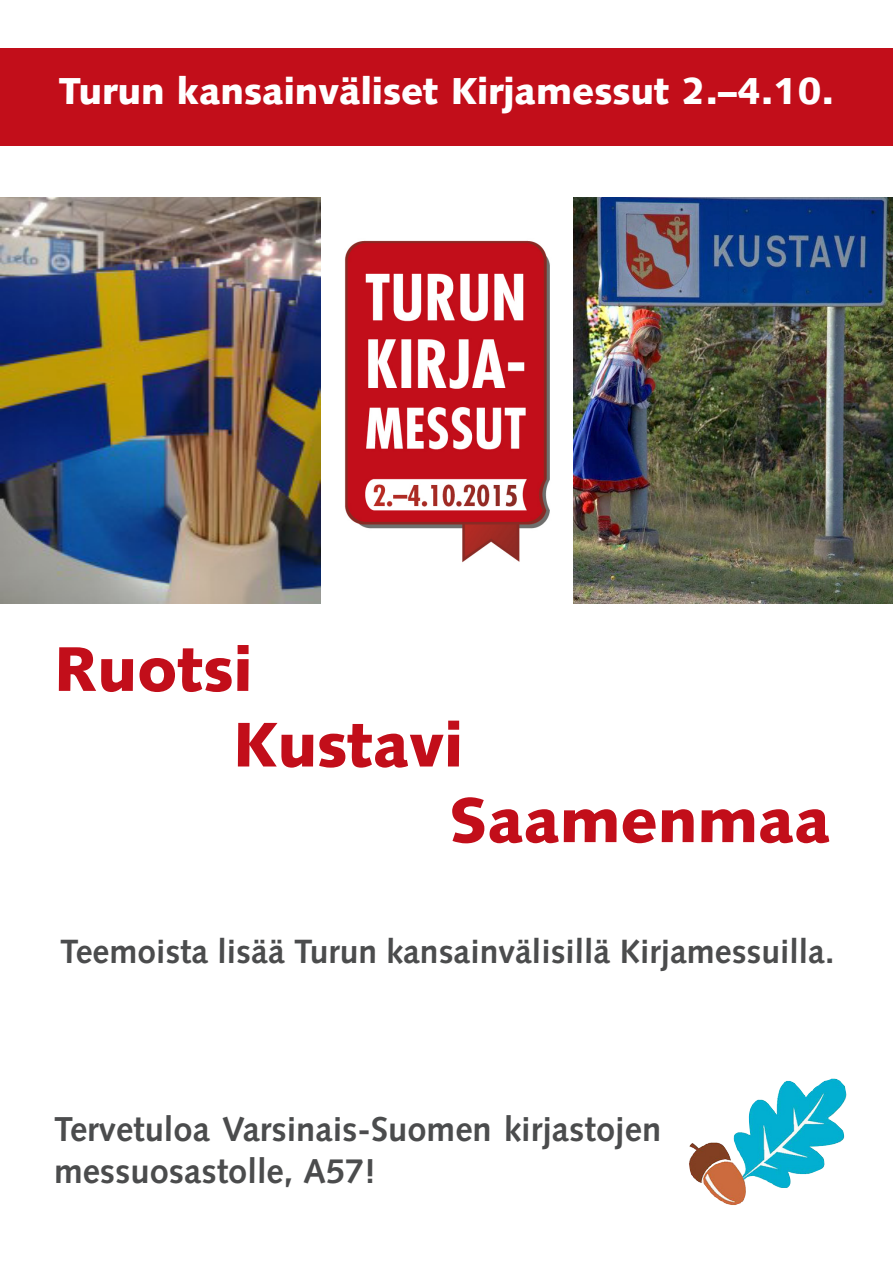
<style>
.page{position:relative;width:893px;height:1263px;background:#fff}
.page>*{position:absolute;margin:0;border:0;box-sizing:border-box;transform-origin:0 0}
.t1{font:900 63px "Syntax LT";color:#c20e1a}
.t2{font:900 37.5px "Syntax LT";color:#fff}
.t3{font:700 34.5px/41.4px "Syntax LT";color:#4b4c4d}
.t4{font:700 33.6px "Syntax LT";color:#4b4c4d}
</style>
<div class="page">
<div style="left:0;top:48px;width:893px;height:98px;background:#c20e1a"></div>
<img style="left:345px;top:240px;width:205px;height:323px">
<img style="left:573px;top:198px;width:320px;height:406px">
<img style="left:0;top:198px;width:320px;height:406px">
<img style="left:689px;top:1079px;width:158px;height:126px">
<p class="t2" style="left:59px;top:68px;width:776px">Turun kansainväliset Kirjamessut 2.–4.10.</p>
<p class="t1" style="left:54px;top:632px;width:200px">Ruotsi</p>
<p class="t1" style="left:233px;top:707px;width:231px">Kustavi</p>
<p class="t1" style="left:449px;top:783px;width:383px">Saamenmaa</p>
<p class="t4" style="left:60px;top:932px;width:776px">Teemoista lisää Turun kansainvälisillä Kirjamessuilla.</p>
<p class="t3" style="left:54px;top:1109px;width:609px">Tervetuloa Varsinais-Suomen kirjastojen messuosastolle, A57!</p>
</div>
